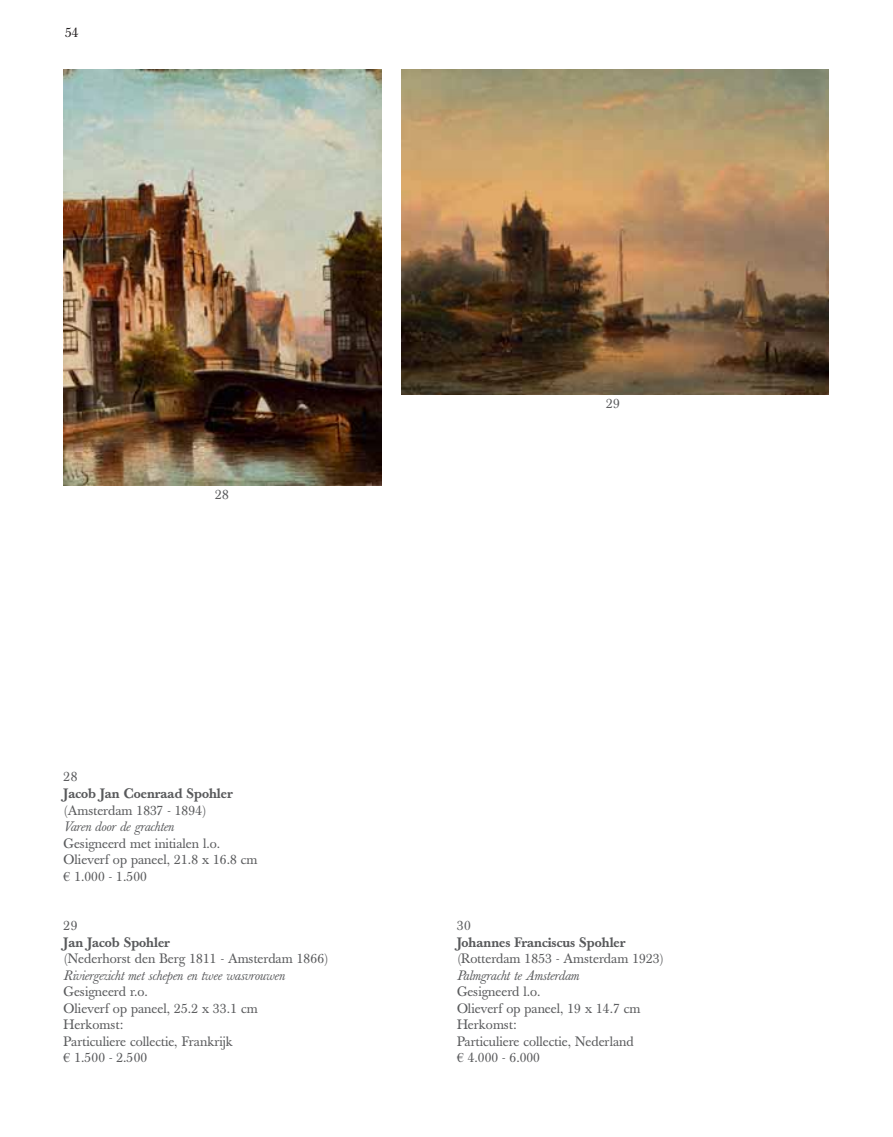
<style>
.page{position:relative;width:893px;height:1137px;background:#fff}
.page>*{position:absolute;margin:0;border:0;box-sizing:border-box;transform-origin:0 0}
.t1{font:13.47px/16.4px "Baskerville";color:#58595b}
.t2{font:italic 13.47px "Baskerville";color:#58595b}
.t3{font:500 13.47px "Baskerville";color:#58595b}
.t4{font:13.47px "Baskerville";color:#231f20}
.s1{font-family:"Times New Roman"}
</style>
<div class="page">
<img style="left:401px;top:69px;width:427px;height:325px">
<img style="left:63px;top:69px;width:318px;height:416px">
<p class="t4" style="left:65px;top:28px;width:15px">54</p>
<p class="t1" style="left:215px;top:488px;width:15px">28</p>
<p class="t1" style="left:64px;top:770px;width:15px">28</p>
<p class="t3" style="left:64px;top:788px;width:171px">Jacob Jan Coenraad Spohler</p>
<p class="t1" style="left:64px;top:803px;width:144px">(Amsterdam 1837 - 1894)</p>
<p class="t2" style="left:64px;top:821px;width:112px">Varen door de grachten</p>
<p class="t1" style="left:64px;top:836px;width:195px">Gesigneerd met initialen l.o.<br>Olieverf op paneel, 21.8 x 16.8 cm <span class="s1">€</span> 1.000 - 1.500</p>
<p class="t1" style="left:64px;top:918px;width:15px">29</p>
<p class="t3" style="left:64px;top:936px;width:108px">Jan Jacob Spohler</p>
<p class="t1" style="left:64px;top:951px;width:266px">(Nederhorst den Berg 1811 - Amsterdam 1866)</p>
<p class="t2" style="left:64px;top:969px;width:222px">Riviergezicht met schepen en twee wasvrouwen</p>
<p class="t1" style="left:64px;top:984px;width:196px">Gesigneerd r.o.<br>Olieverf op paneel, 25.2 x 33.1 cm<br>Herkomst:<br>Particuliere collectie, Frankrijk<br><span class="s1">€</span> 1.500 - 2.500</p>
<p class="t1" style="left:606px;top:397px;width:15px">29</p>
<p class="t1" style="left:457px;top:918px;width:15px">30</p>
<p class="t3" style="left:457px;top:936px;width:170px">Johannes Franciscus Spohler</p>
<p class="t1" style="left:457px;top:951px;width:209px">(Rotterdam 1853 - Amsterdam 1923)</p>
<p class="t2" style="left:457px;top:970px;width:123px">Palmgracht te Amsterdam</p>
<p class="t1" style="left:457px;top:984px;width:185px">Gesigneerd l.o.<br>Olieverf op paneel, 19 x 14.7 cm<br>Herkomst:<br>Particuliere collectie, Nederland <span class="s1">€</span> 4.000 - 6.000</p>
</div>
